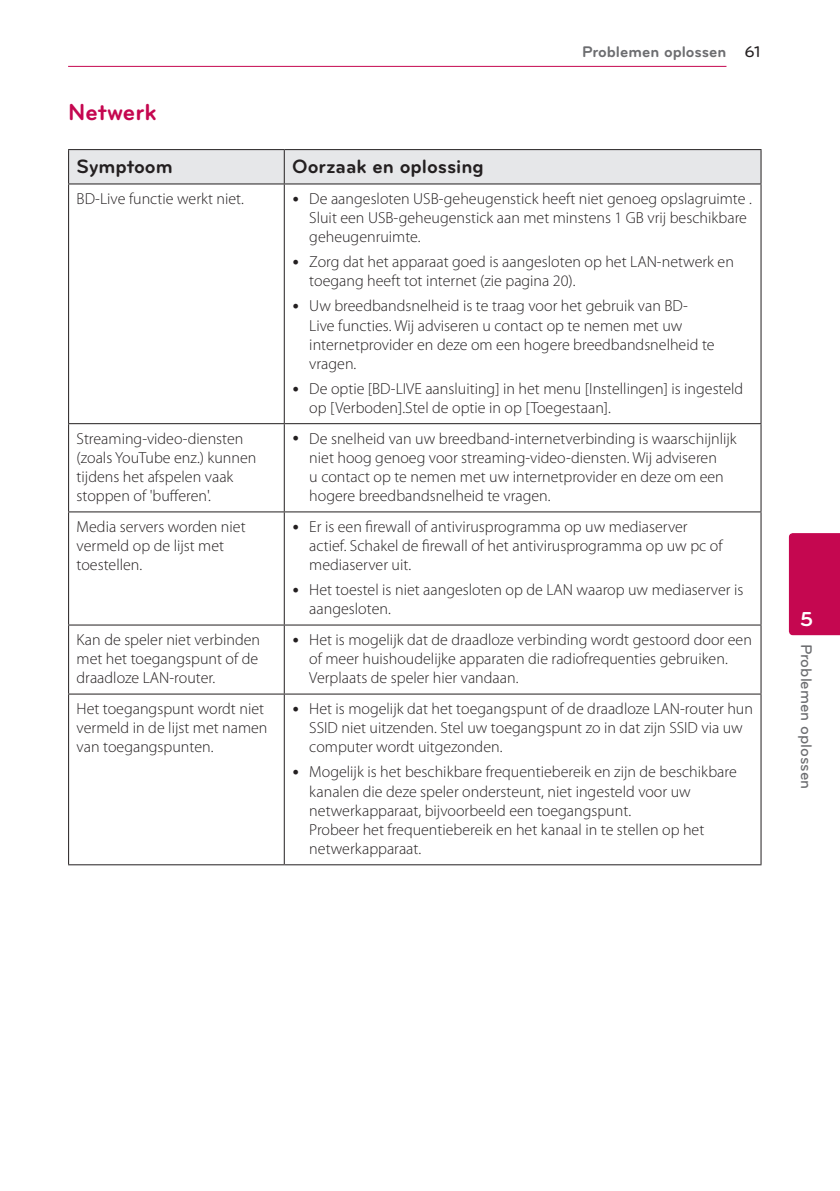
<style>
.page{position:relative;width:840px;height:1191px;background:#fff}
.page>*{position:absolute;margin:0;border:0;box-sizing:border-box;transform-origin:0 0}
.Title_2{font:700 24px "Bryant LG";color:#c50750}
.t1{font:700 21px "Bryant LG";color:#fff}
.Title_3{font:700 20px "Bryant LG";color:#231f20}
.Content_text_Bullet{font:300 16px/19.2px "Myriad Pro";color:#231f20}
.Content_text_Light{font:300 16px/19.2px "Myriad Pro";color:#231f20}
.Chapter_Title_Top_R{font:700 16px "Bryant LG";color:#6c6d70}
.Chapter_Title_Side{font:500 16px "Bryant LG";color:#6c6d70}
.Page_No_Right{font:500 16px "Bryant LG";color:#231f20}
</style>
<div class="page">
<hr style="left:68px;top:66px;width:658px;height:1px;background:#c50750">
<div style="left:788px;top:533px;width:51px;height:102px;background:#c50750"></div>
<div style="left:69px;top:150px;width:691px;height:33px;background:#e6e7e9"></div>
<hr style="left:68px;top:183px;width:216px;height:1px;background:#231f20">
<hr style="left:284px;top:183px;width:477px;height:1px;background:#231f20">
<hr style="left:68px;top:423px;width:216px;height:1px;background:#231f20">
<hr style="left:284px;top:423px;width:477px;height:1px;background:#231f20">
<hr style="left:68px;top:511px;width:216px;height:1px;background:#231f20">
<hr style="left:284px;top:511px;width:477px;height:1px;background:#231f20">
<hr style="left:68px;top:624px;width:216px;height:1px;background:#231f20">
<hr style="left:284px;top:624px;width:477px;height:1px;background:#231f20">
<hr style="left:68px;top:693px;width:216px;height:1px;background:#231f20">
<hr style="left:284px;top:693px;width:477px;height:1px;background:#231f20">
<hr style="left:68px;top:149px;width:216px;height:1px;background:#231f20">
<hr style="left:68px;top:150px;width:1px;height:33px;background:#231f20">
<hr style="left:284px;top:149px;width:477px;height:1px;background:#231f20">
<hr style="left:283px;top:150px;width:1px;height:33px;background:#231f20">
<hr style="left:760px;top:150px;width:1px;height:33px;background:#231f20">
<hr style="left:68px;top:184px;width:1px;height:239px;background:#231f20">
<hr style="left:283px;top:184px;width:1px;height:239px;background:#231f20">
<hr style="left:760px;top:184px;width:1px;height:239px;background:#231f20">
<hr style="left:68px;top:424px;width:1px;height:87px;background:#231f20">
<hr style="left:283px;top:424px;width:1px;height:87px;background:#231f20">
<hr style="left:760px;top:424px;width:1px;height:87px;background:#231f20">
<hr style="left:68px;top:512px;width:1px;height:112px;background:#231f20">
<hr style="left:283px;top:512px;width:1px;height:112px;background:#231f20">
<hr style="left:760px;top:512px;width:1px;height:112px;background:#231f20">
<hr style="left:68px;top:625px;width:1px;height:68px;background:#231f20">
<hr style="left:283px;top:625px;width:1px;height:68px;background:#231f20">
<hr style="left:760px;top:625px;width:1px;height:68px;background:#231f20">
<hr style="left:68px;top:694px;width:1px;height:170px;background:#231f20">
<hr style="left:283px;top:694px;width:1px;height:170px;background:#231f20">
<hr style="left:760px;top:694px;width:1px;height:170px;background:#231f20">
<hr style="left:68px;top:864px;width:216px;height:1px;background:#231f20">
<hr style="left:284px;top:864px;width:477px;height:1px;background:#231f20">
<p class="Chapter_Title_Top_R" style="left:581px;top:42px;width:146px">Problemen oplossen</p>
<p class="Page_No_Right" style="left:744px;top:42px;width:18px">61</p>
<p class="Title_2" style="left:68px;top:97px;width:90px">Netwerk</p>
<p class="Title_3" style="left:77px;top:154px;width:98px">Symptoom</p>
<p class="Title_3" style="left:292px;top:154px;width:193px">Oorzaak en oplossing</p>
<p class="Content_text_Light" style="left:77px;top:189px;width:169px">BD-Live functie werkt niet.</p>
<p class="Content_text_Bullet" style="left:309px;top:189px;width:444px">De aangesloten USB-geheugenstick heeft niet genoeg opslagruimte .<br>Sluit een USB-geheugenstick aan met minstens 1 GB vrij beschikbare geheugenruimte.</p>
<p class="Content_text_Bullet" style="left:309px;top:252px;width:426px">Zorg dat het apparaat goed is aangesloten op het LAN-netwerk en toegang heeft tot internet (zie pagina 20).</p>
<p class="Content_text_Bullet" style="left:309px;top:296px;width:406px">Uw breedbandsnelheid is te traag voor het gebruik van BD-Live functies. Wij adviseren u contact op te nemen met uw internetprovider en deze om een hogere breedbandsnelheid te vragen.</p>
<p class="Content_text_Bullet" style="left:309px;top:379px;width:435px">De optie [BD-LIVE aansluiting] in het menu [Instellingen] is ingesteld op [Verboden].Stel de optie in op [Toegestaan].</p>
<p class="Content_text_Light" style="left:77px;top:428px;width:181px">Streaming-video-diensten (zoals YouTube enz.) kunnen tijdens het afspelen vaak stoppen of 'bufferen'.</p>
<p class="Content_text_Bullet" style="left:309px;top:428px;width:428px">De snelheid van uw breedband-internetverbinding is waarschijnlijk niet hoog genoeg voor streaming-video-diensten. Wij adviseren<br>u contact op te nemen met uw internetprovider en deze om een hogere breedbandsnelheid te vragen.</p>
<p class="Content_text_Light" style="left:77px;top:517px;width:170px">Media servers worden niet vermeld op de lijst met toestellen.</p>
<p class="Content_text_Bullet" style="left:309px;top:517px;width:414px">Er is een firewall of antivirusprogramma op uw mediaserver actief. Schakel de firewall of het antivirusprogramma op uw pc of mediaserver uit.</p>
<p class="Content_text_Bullet" style="left:309px;top:580px;width:435px">Het toestel is niet aangesloten op de LAN waarop uw mediaserver is aangesloten.</p>
<p class="Content_text_Light" style="left:77px;top:630px;width:185px;text-align:justify">Kan de speler niet verbinden met het toegangspunt of de draadloze LAN-router.</p>
<p class="Content_text_Bullet" style="left:309px;top:630px;width:444px">Het is mogelijk dat de draadloze verbinding wordt gestoord door een of meer huishoudelijke apparaten die radiofrequenties gebruiken.<br>Verplaats de speler hier vandaan.</p>
<p class="Content_text_Light" style="left:77px;top:699px;width:192px">Het toegangspunt wordt niet vermeld in de lijst met namen van toegangspunten.</p>
<p class="Content_text_Bullet" style="left:309px;top:699px;width:445px">Het is mogelijk dat het toegangspunt of de draadloze LAN-router hun<br>SSID niet uitzenden. Stel uw toegangspunt zo in dat zijn SSID via uw computer wordt uitgezonden.</p>
<p class="Content_text_Bullet" style="left:309px;top:762px;width:429px">Mogelijk is het beschikbare frequentiebereik en zijn de beschikbare kanalen die deze speler ondersteunt, niet ingesteld voor uw netwerkapparaat, bijvoorbeeld een toegangspunt.<br>Probeer het frequentiebereik en het kanaal in te stellen op het netwerkapparaat.</p>
<p class="t1" style="left:799px;top:605px;width:15px">5</p>
<p class="Chapter_Title_Side" style="left:815px;top:643px;width:147px;rotate:90deg">Problemen oplossen</p>
</div>
